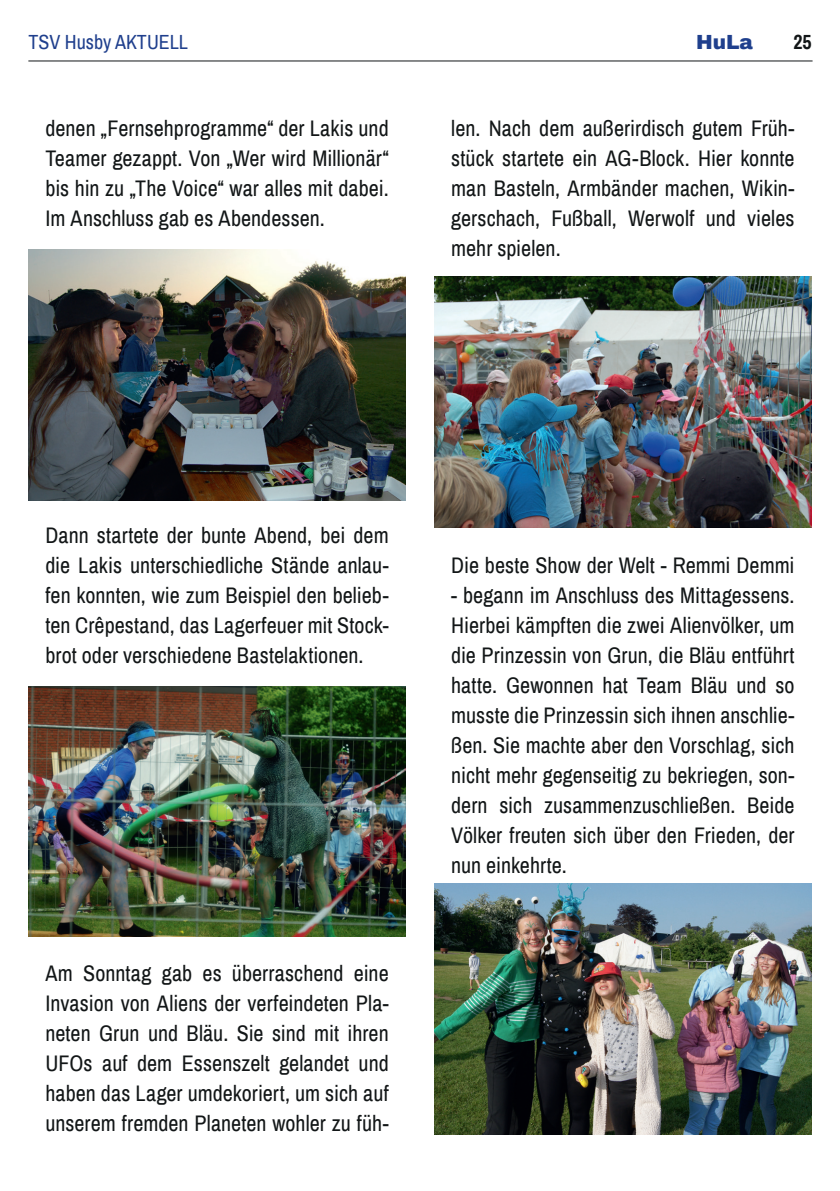
<style>
.page{position:relative;width:840px;height:1191px;background:#fff}
.page>*{position:absolute;margin:0;border:0;box-sizing:border-box;transform-origin:0 0}
.Fließtext_Inhalt_Artikel{font:22px/30px "Archivo Narrow";color:#121617;text-align:justify}
.Kopfzeile_Inhalt{font:20px "Archivo Narrow";color:#1f3f8d}
.Kopfzeile_Inhalt-2{font:900 20px "Archivo";color:#1f3f8d}
.t1{font:700 20px "Archivo Narrow";color:#121617}
</style>
<div class="page">
<hr style="left:28px;top:60px;width:784px;height:1px;background:#121617">
<img style="left:28px;top:249px;width:377px;height:251px">
<img style="left:434px;top:883px;width:377px;height:251px">
<img style="left:28px;top:686px;width:377px;height:250px">
<img style="left:434px;top:276px;width:377px;height:251px">
<p class="Kopfzeile_Inhalt" style="left:28px;top:28px;width:161px">TSV Husby AKTUELL</p>
<p class="Kopfzeile_Inhalt-2" style="left:695px;top:30px;width:58px">HuLa</p>
<p class="t1" style="left:792px;top:28px;width:20px">25</p>
<p class="Fließtext_Inhalt_Artikel" style="left:45px;top:113px;width:345px">denen „Fernsehprogramme“ der Lakis und Teamer gezappt. Von „Wer wird Millionär“ bis hin zu „The Voice“ war alles mit dabei.<br>Im Anschluss gab es Abendessen.</p>
<p class="Fließtext_Inhalt_Artikel" style="left:451px;top:113px;width:345px">len. Nach dem außerirdisch gutem Früh&shy;stück startete ein AG-Block. Hier konnte man Basteln, Armbänder machen, Wikin&shy;gerschach, Fußball, Werwolf und vieles mehr spielen.</p>
<p class="Fließtext_Inhalt_Artikel" style="left:45px;top:520px;width:344px">Dann startete der bunte Abend, bei dem die Lakis unterschiedliche Stände anlau&shy;fen konnten, wie zum Beispiel den belieb&shy;ten Crêpestand, das Lagerfeuer mit Stock&shy;brot oder verschiedene Bastelaktionen.</p>
<p class="Fließtext_Inhalt_Artikel" style="left:45px;top:957px;width:345px">Am Sonntag gab es überraschend eine Invasion von Aliens der verfeindeten Pla&shy;neten Grun und Bläu. Sie sind mit ihren UFOs auf dem Essenszelt gelandet und haben das Lager umdekoriert, um sich auf unserem fremden Planeten wohler zu füh-</p>
<p class="Fließtext_Inhalt_Artikel" style="left:451px;top:550px;width:345px">Die beste Show der Welt - Remmi Demmi</p>
<p class="Fließtext_Inhalt_Artikel" style="left:451px;top:580px;width:345px">- begann im Anschluss des Mittagessens.<br>Hierbei kämpften die zwei Alienvölker, um die Prinzessin von Grun, die Bläu entführt hatte. Gewonnen hat Team Bläu und so musste die Prinzessin sich ihnen anschlie&shy;ßen. Sie machte aber den Vorschlag, sich nicht mehr gegenseitig zu bekriegen, son&shy;dern sich zusammenzuschließen. Beide Völker freuten sich über den Frieden, der nun einkehrte.</p>
</div>
